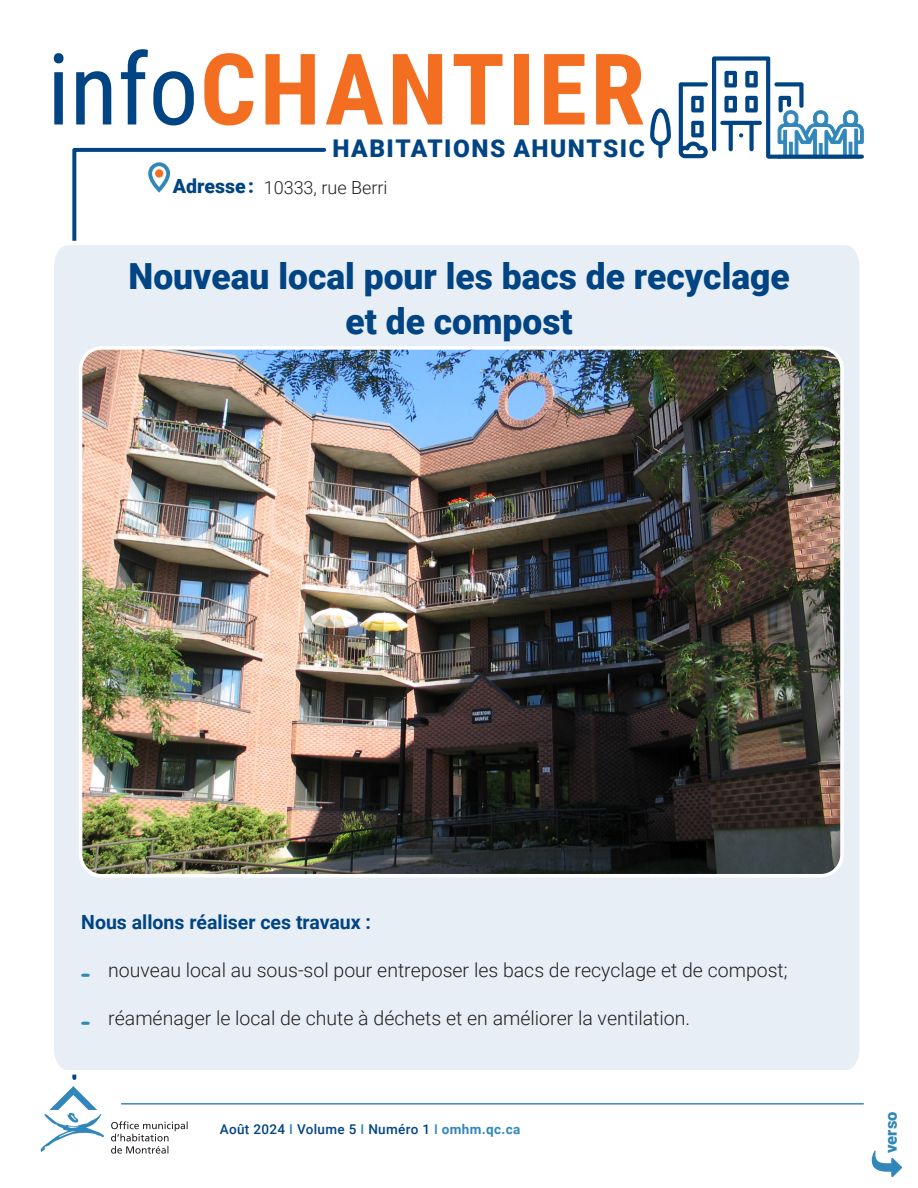
<style>
.page{position:relative;width:918px;height:1188px;background:#fff}
.page>*{position:absolute;margin:0;border:0;box-sizing:border-box;transform-origin:0 0}
.t1{font:700 99px "Roboto Condensed";letter-spacing:.035em;color:#f36e21}
.Couvert_intro_gras{font:900 36px/45px "Roboto";color:#014484;text-align:center}
.t2{font:900 24.45px "Roboto";letter-spacing:.06em;color:#014484}
.Couvert_intro_gras-2{font:300 19.5px "Roboto";color:#231f20}
.Couvert_intro_gras-3{font:700 19.5px "Roboto";color:#014484}
.text{font:900 19.5px "Roboto";color:#014484}
.text-2{font:300 18px "Roboto";color:#231f20}
.Couvert_intro_gras-4{font:900 16.5px "Roboto";color:#3287ba}
.t3{font:500 13.5px "Roboto";letter-spacing:.025em;color:#014484}
.s1{font-weight:400;color:#014484}
.s2{color:#3287ba}
.s3{font-weight:700;color:#3287ba}
</style>
<div class="page">
<svg style="left:72px;top:147px;width:254px;height:933px"></svg>
<div style="left:54px;top:239px;width:806px;height:838px;background:#e7eef5"></div>
<svg style="left:650px;top:108px;width:21px;height:50px"></svg>
<svg style="left:679px;top:56px;width:185px;height:103px"></svg>
<svg style="left:769px;top:155px;width:93px;height:4px"></svg>
<div style="left:148px;top:162px;width:22px;height:30px;border:4px solid #3287ba;border-radius:9px"></div>
<div style="left:155px;top:169px;width:8px;height:9px;background:#f36e21;border-radius:50%"></div>
<svg style="left:872px;top:1151px;width:30px;height:26px"></svg>
<svg style="left:41px;top:1086px;width:63px;height:66px"></svg>
<svg style="left:111px;top:1121px;width:77px;height:33px"></svg>
<hr style="left:122px;top:1103px;width:741px;height:2px;background:#3889be">
<svg style="left:83px;top:974px;width:5px;height:3px"></svg>
<svg style="left:83px;top:1022px;width:5px;height:3px"></svg>
<img style="left:81px;top:348px;width:761px;height:528px">
<div style="left:79px;top:346px;width:765px;height:532px;border:4px solid #fff;border-radius:21px"></div>
<p class="t1" style="left:47px;top:20px;width:600px"><span class="s1">info</span>CHANTIER</p>
<p class="t2" style="left:332px;top:131px;width:314px">HABITATIONS AHUNTSIC</p>
<p class="text" style="left:173px;top:172px;width:83px">Adresse :</p>
<p class="text-2" style="left:264px;top:175px;width:125px">10333, rue Berri</p>
<p class="Couvert_intro_gras" style="left:129px;top:252px;width:663px">Nouveau local pour les bacs de recyclage et de compost</p>
<p class="Couvert_intro_gras-3" style="left:81px;top:908px;width:291px">Nous allons réaliser ces travaux :</p>
<p class="Couvert_intro_gras-2" style="left:108px;top:956px;width:681px">nouveau local au sous-sol pour entreposer les bacs de recyclage et de compost;</p>
<p class="Couvert_intro_gras-2" style="left:108px;top:1004px;width:583px">réaménager le local de chute à déchets et en améliorer la ventilation.</p>
<p class="t3" style="left:220px;top:1120px;width:302px">Août 2024 <span class="s2">I</span> Volume 5 <span class="s2">I</span> Numéro 1 <span class="s2">I</span> <span class="s3">omhm.qc.ca</span></p>
<p class="Couvert_intro_gras-4" style="left:879px;top:1153px;width:43px;rotate:-90deg">verso</p>
</div>
